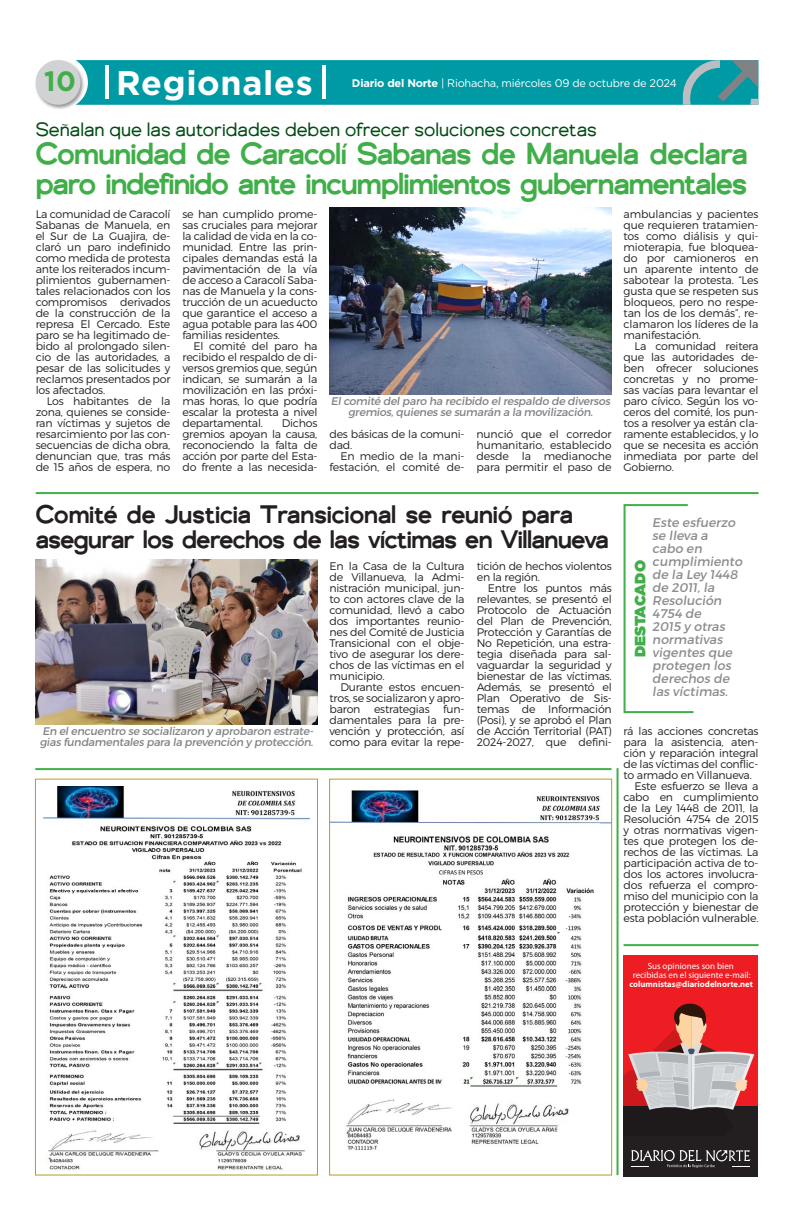
<style>
.page{position:relative;width:794px;height:1219px;background:#fff}
.page>*{position:absolute;margin:0;border:0;box-sizing:border-box;transform-origin:0 0}
.Capitular{font:700 34px "Gotham";letter-spacing:.02em;color:#fff}
.Título_medio_34pt{font:500 30px/30px "Genova";letter-spacing:-.03em;color:#40ae49}
.Capitular-2{font:700 28px "Gotham";color:#40ae49}
.Titulo_Medio_30Pt{font:500 25px/25px "Genova";letter-spacing:-.02em;color:#231f20}
.Antetitulo{font:19px "Genova";color:#004c13}
.Destacado_Segoe_Bold{font:900 15px "Gotham";color:#40ae49}
.Destacado{font:12.6px/13px "Trueno Rg It";color:#8a8c8f}
.Texto{font:11px/11px "Trueno Lt";letter-spacing:-.02em;color:#231f20;text-align:justify}
.Texto_sin_sangrias{font:11px/11px "Trueno Lt";letter-spacing:-.02em;color:#231f20;text-align:justify}
.Pié_de_foto{font:11px/11px "Trueno Rg It";letter-spacing:-.02em;color:#808285;text-align:center}
.Texto-2{font:11px "Gotham";letter-spacing:-.02em;color:#fff}
.t1{font:9px/9px "Myriad Pro";color:#fff;text-align:center}
.t2{font:700 8.6px "Myriad Pro";color:#fff}
.s1{font-weight:700}
</style>
<div class="page">
<svg style="left:85px;top:60px;width:673px;height:45px;background:#089ba5"></svg>
<div style="left:35px;top:59px;width:50px;height:51px;background:#231f20;opacity:.45"></div>
<div style="left:36px;top:60px;width:44px;height:45px;background:#d1d2d4;border-radius:50%"></div>
<hr style="left:105px;top:66px;width:4px;height:33px;background:#fff">
<hr style="left:322px;top:66px;width:3px;height:33px;background:#fff">
<img style="left:331px;top:790px;width:279px;height:360px">
<div style="left:329px;top:779px;width:283px;height:396px;border:1px solid #bc9921"></div>
<img style="left:43px;top:787px;width:269px;height:383px">
<hr style="left:35px;top:768px;width:576px;height:2px;background:#40ae49">
<hr style="left:623px;top:944px;width:135px;height:2px;background:#40ae49">
<hr style="left:616px;top:768px;width:2px;height:407px;background:#40ae49">
<img style="left:329px;top:207px;width:282px;height:187px">
<hr style="left:36px;top:492px;width:722px;height:2px;background:#40ae49">
<img style="left:36px;top:559px;width:282px;height:165px">
<svg style="left:623px;top:504px;width:71px;height:210px"></svg>
<div style="left:623px;top:955px;width:135px;height:151px;background:#ee1d23"></div>
<div style="left:623px;top:1106px;width:135px;height:70px;background:#231f20"></div>
<svg style="left:623px;top:1003px;width:131px;height:107px"></svg>
<svg style="left:631px;top:1150px;width:119px;height:18px"></svg>
<p class="Capitular" style="left:116px;top:61px;width:198px">Regionales</p>
<p class="Capitular-2" style="left:44px;top:62px;width:33px">10</p>
<p class="Texto-2" style="left:352px;top:76px;width:326px"><span class="s1">Diario del Norte</span> | Riohacha, miércoles 09 de octubre de 2024</p>
<p class="Antetitulo" style="left:36px;top:119px;width:562px">Señalan que las autoridades deben ofrecer soluciones concretas</p>
<p class="Título_medio_34pt" style="left:36px;top:139px;width:713px">Comunidad de Caracolí Sabanas de Manuela declara paro indefinido ante incumplimientos gubernamentales</p>
<p class="Texto_sin_sangrias" style="left:36px;top:208px;width:136px">La comunidad de Caracolí Sabanas de Manuela, en el Sur de La Guajira, de&shy;claró un paro indefinido como medida de protesta ante los reiterados incum&shy;plimientos gubernamen&shy;tales relacionados con los compromisos derivados de la construcción de la represa El Cercado. Este paro se ha legitimado de&shy;bido al prolongado silen&shy;cio de las autoridades, a pesar de las solicitudes y reclamos presentados por los afectados.</p>
<p class="Texto" style="left:36px;top:395px;width:136px;text-indent:11px">Los habitantes de la zona, quienes se conside&shy;ran víctimas y sujetos de resarcimiento por las con&shy;secuencias de dicha obra, denuncian que, tras más de 15 años de espera, no</p>
<p class="Pié_de_foto" style="left:331px;top:396px;width:281px">El comité del paro ha recibido el respaldo de diversos gremios, quienes se sumarán a la movilización.</p>
<p class="Texto" style="left:182px;top:208px;width:136px">se han cumplido prome&shy;sas cruciales para mejorar la calidad de vida en la co&shy;munidad. Entre las prin&shy;cipales demandas está la pavimentación de la vía de acceso a Caracolí Saba&shy;nas de Manuela y la cons&shy;trucción de un acueducto que garantice el acceso a agua potable para las 400 familias residentes.</p>
<p class="Texto" style="left:182px;top:340px;width:136px;text-indent:11px">El comité del paro ha recibido el respaldo de di&shy;versos gremios que, según indican, se sumarán a la movilización en las próxi&shy;mas horas, lo que podría escalar la protesta a nivel departamental.</p>
<p class="Texto" style="left:182px;top:417px;width:136px;text-indent:99px">Dichos gremios apoyan la causa, reconociendo la falta de acción por parte del Esta&shy;do frente a las necesida-</p>
<p class="Texto" style="left:476px;top:428px;width:136px">nunció que el corredor humanitario, establecido desde la medianoche para permitir el paso de</p>
<p class="Titulo_Medio_30Pt" style="left:36px;top:502px;width:574px">Comité de Justicia Transicional se reunió para asegurar los derechos de las víctimas en Villanueva</p>
<p class="Texto" style="left:329px;top:428px;width:136px">des básicas de la comuni&shy;dad.</p>
<p class="Texto" style="left:329px;top:450px;width:136px;text-align:right">En medio de la mani&shy;festación, el comité de-</p>
<p class="Pié_de_foto" style="left:40px;top:726px;width:275px;text-align:left">En el encuentro se socializaron y aprobaron estrate&shy;gias fundamentales para la prevención y protección.</p>
<p class="Texto_sin_sangrias" style="left:329px;top:560px;width:136px">En la Casa de la Cultura de Villanueva, la Admi&shy;nistración municipal, jun&shy;to con actores clave de la comunidad, llevó a cabo dos importantes reunio&shy;nes del Comité de Justicia Transicional con el obje&shy;tivo de asegurar los dere&shy;chos de las víctimas en el municipio.</p>
<p class="Texto" style="left:329px;top:681px;width:136px;text-indent:11px">Durante estos encuen&shy;tros, se socializaron y apro&shy;baron estrategias fun&shy;damentales para la pre&shy;vención y protección, así como para evitar la repe-</p>
<p class="Texto" style="left:477px;top:560px;width:136px">tición de hechos violentos en la región.</p>
<p class="Texto" style="left:477px;top:582px;width:136px;text-indent:11px">Entre los puntos más relevantes, se presentó el Protocolo de Actuación del Plan de Prevención, Protección y Garantías de No Repetición, una estra&shy;tegia diseñada para sal&shy;vaguardar la seguridad y bienestar de las víctimas.<br>Además, se presentó el Plan Operativo de Sis&shy;temas de Información (Posi), y se aprobó el Plan de Acción Territorial (PAT)<br>2024-2027, que defini-</p>
<p class="Texto" style="left:623px;top:208px;width:136px">ambulancias y pacientes que requieren tratamien&shy;tos como diálisis y qui&shy;mioterapia, fue bloquea&shy;do por camioneros en un aparente intento de sabotear la protesta. “Les gusta que se respeten sus bloqueos, pero no respe&shy;tan los de los demás”, re&shy;clamaron los líderes de la manifestación.</p>
<p class="Texto" style="left:623px;top:340px;width:136px;text-indent:11px">La comunidad reitera que las autoridades de&shy;ben ofrecer soluciones concretas y no prome&shy;sas vacías para levantar el paro cívico. Según los vo&shy;ceros del comité, los pun&shy;tos a resolver ya están cla&shy;ramente establecidos, y lo que se necesita es acción inmediata por parte del Gobierno.</p>
<p class="Destacado" style="left:652px;top:516px;width:91px">Este esfuerzo se lleva a<br>cabo en cumplimiento de la Ley 1448 de 2011, la<br>Resolución<br>4754 de<br>2015 y otras normativas vigentes que protegen los derechos de las víctimas.</p>
<p class="Destacado_Segoe_Bold" style="left:629px;top:657px;width:98px;rotate:-90deg">DESTACADO</p>
<p class="Texto" style="left:623px;top:725px;width:136px">rá las acciones concretas para la asistencia, aten&shy;ción y reparación integral de las víctimas del conflic&shy;to armado en Villanueva.</p>
<p class="Texto" style="left:623px;top:780px;width:136px;text-indent:11px">Este esfuerzo se lleva a cabo en cumplimiento de la Ley 1448 de 2011, la Resolución 4754 de 2015 y otras normativas vigen&shy;tes que protegen los de&shy;rechos de las víctimas. La participación activa de to&shy;dos los actores involucra&shy;dos refuerza el compro&shy;miso del municipio con la protección y bienestar de esta población vulnerable.</p>
<p class="t1" style="left:633px;top:961px;width:119px">Sus opiniones son bien recibidas en el siguiente e-mail:</p>
<p class="t2" style="left:629px;top:979px;width:125px">columnistas@diariodelnorte.net</p>
</div>
